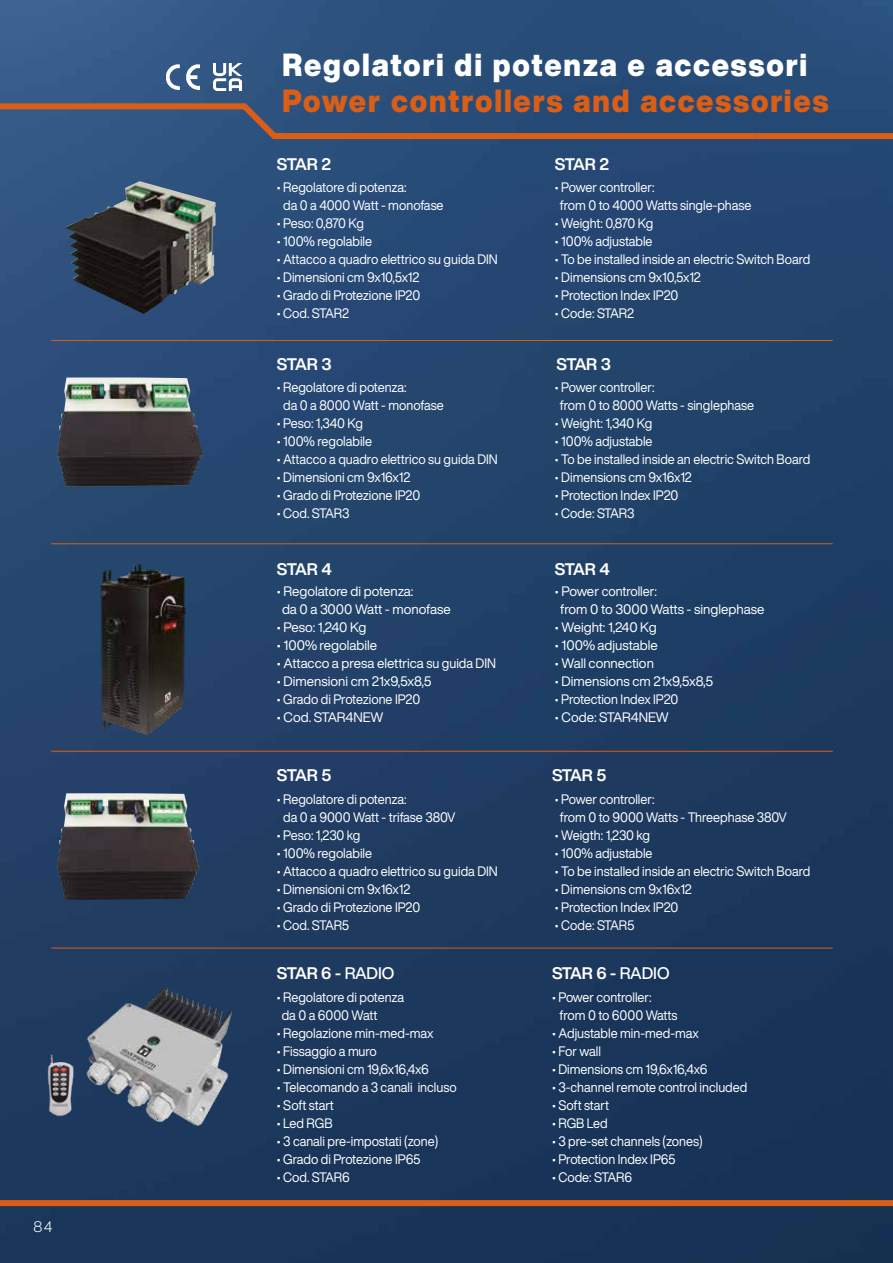
<style>
.page{position:relative;width:893px;height:1263px;background:#fff}
.page>*{position:absolute;margin:0;border:0;box-sizing:border-box;transform-origin:0 0}
.t1{font:900 31.5px "Helvetica Now Display";letter-spacing:.06em;color:#da5e16;scale:.93 1}
.t2{font:900 31.5px "Helvetica Now Display";letter-spacing:.06em;color:#fff;scale:.93 1}
.t3{font:700 16.5px "Helvetica Now Display";letter-spacing:-.035em;color:#fff}
.t4{font:300 15px "Helvetica Now Text";color:#fff}
.t5{font:13.5px/18px "Helvetica Now Display";color:#fff;scale:.95 1}
.t6{font:13.5px/18px "Helvetica Now Display";color:#fff}
.t7{font:13.5px "Helvetica Now Display";letter-spacing:-.03em;color:#fff;scale:.95 1}
.t8{font:13.5px "Helvetica Now Display";letter-spacing:-.025em;color:#fff}
.t9{font:13.5px "Helvetica Now Display";letter-spacing:-.04em;color:#fff;scale:.95 1}
.s1{font-weight:500}
</style>
<div class="page">
<img style="left:0;top:0;width:893px;height:1263px">
<hr style="left:51px;top:543px;width:782px;height:1px;background:#da5e16">
<hr style="left:51px;top:751px;width:782px;height:1px;background:#da5e16">
<hr style="left:51px;top:948px;width:782px;height:1px;background:#da5e16">
<hr style="left:51px;top:340px;width:782px;height:1px;background:#da5e16">
<img style="left:57px;top:793px;width:142px;height:107px">
<img style="left:51px;top:523px;width:182px;height:240px">
<img style="left:66px;top:181px;width:150px;height:133px">
<img style="left:57px;top:377px;width:146px;height:110px">
<img style="left:65px;top:967px;width:193px;height:189px">
<img style="left:40px;top:1053px;width:42px;height:67px">
<svg style="left:0;top:100px;width:762px;height:42px;background:#43516d"></svg>
<div style="left:756px;top:133px;width:137px;height:6px;background:#da5e16"></div>
<div style="left:0;top:1200px;width:893px;height:6px;background:#da5e16"></div>
<img style="left:164px;top:62px;width:38px;height:30px">
<img style="left:214px;top:63px;width:27px;height:28px">
<p class="t4" style="left:33px;top:1217px;width:21px">84</p>
<h1 class="t2" style="left:282px;top:43px;width:566px">Regolatori di potenza e accessori</h1>
<h1 class="t1" style="left:282px;top:79px;width:589px">Power controllers and accessories</h1>
<p class="t3" style="left:277px;top:153px;width:56px">STAR 2</p>
<p class="t3" style="left:555px;top:153px;width:56px">STAR 2</p>
<p class="t5" style="left:283px;top:178px;width:170px;text-indent:-6px">• Regolatore di potenza:<br>da 0 a 4000 Watt - monofase</p>
<p class="t9" style="left:277px;top:214px;width:93px">• Peso: 0,870 Kg</p>
<p class="t5" style="left:277px;top:232px;width:102px">• 100% regolabile</p>
<p class="t5" style="left:277px;top:250px;width:234px">• Attacco a quadro elettrico su guida DIN</p>
<p class="t5" style="left:277px;top:268px;width:152px">• Dimensioni cm 9x10,5x12</p>
<p class="t5" style="left:277px;top:286px;width:152px">• Grado di Protezione IP20</p>
<p class="t5" style="left:277px;top:304px;width:78px">• Cod. STAR2</p>
<p class="t5" style="left:560px;top:178px;width:203px;text-indent:-5px">• Power controller:<br>from 0 to 4000 Watts single-phase</p>
<p class="t7" style="left:555px;top:214px;width:105px">• Weight: 0,870 Kg</p>
<p class="t5" style="left:555px;top:232px;width:104px">• 100% adjustable</p>
<p class="t5" style="left:555px;top:250px;width:270px">• To be installed inside an electric Switch Board</p>
<p class="t5" style="left:555px;top:268px;width:155px">• Dimensions cm 9x10,5x12</p>
<p class="t5" style="left:555px;top:286px;width:132px">• Protection Index IP20</p>
<p class="t5" style="left:555px;top:304px;width:85px">• Code: STAR2</p>
<p class="t3" style="left:277px;top:353px;width:56px">STAR 3</p>
<p class="t3" style="left:556px;top:353px;width:56px">STAR 3</p>
<p class="t5" style="left:283px;top:378px;width:170px;text-indent:-6px">• Regolatore di potenza:<br>da 0 a 8000 Watt - monofase</p>
<p class="t5" style="left:277px;top:414px;width:92px">• Peso: 1,340 Kg</p>
<p class="t5" style="left:277px;top:432px;width:102px">• 100% regolabile</p>
<p class="t5" style="left:277px;top:450px;width:234px">• Attacco a quadro elettrico su guida DIN</p>
<p class="t5" style="left:277px;top:468px;width:142px">• Dimensioni cm 9x16x12</p>
<p class="t5" style="left:277px;top:486px;width:152px">• Grado di Protezione IP20</p>
<p class="t5" style="left:277px;top:504px;width:78px">• Cod. STAR3</p>
<p class="t5" style="left:560px;top:378px;width:206px;text-indent:-5px">• Power controller:<br>from 0 to 8000 Watts - singlephase</p>
<p class="t5" style="left:555px;top:414px;width:104px">• Weight: 1,340 Kg</p>
<p class="t5" style="left:555px;top:432px;width:104px">• 100% adjustable</p>
<p class="t5" style="left:555px;top:450px;width:270px">• To be installed inside an electric Switch Board</p>
<p class="t5" style="left:555px;top:468px;width:146px">• Dimensions cm 9x16x12</p>
<p class="t5" style="left:555px;top:486px;width:132px">• Protection Index IP20</p>
<p class="t5" style="left:555px;top:504px;width:85px">• Code: STAR3</p>
<p class="t3" style="left:277px;top:558px;width:56px">STAR 4</p>
<p class="t3" style="left:555px;top:558px;width:56px">STAR 4</p>
<p class="t6" style="left:282px;top:582px;width:170px;text-indent:-5px">• Regolatore di potenza:<br>da 0 a 3000 Watt - monofase</p>
<p class="t8" style="left:277px;top:618px;width:91px">• Peso: 1,240 Kg</p>
<p class="t6" style="left:277px;top:636px;width:102px">• 100% regolabile</p>
<p class="t6" style="left:277px;top:654px;width:221px">• Attacco a presa elettrica su guida DIN</p>
<p class="t6" style="left:277px;top:672px;width:156px">• Dimensioni cm 21x9,5x8,5</p>
<p class="t5" style="left:277px;top:690px;width:152px">• Grado di Protezione IP20</p>
<p class="t6" style="left:277px;top:708px;width:108px">• Cod. STAR4NEW</p>
<p class="t6" style="left:560px;top:582px;width:206px;text-indent:-5px">• Power controller:<br>from 0 to 3000 Watts - singlephase</p>
<p class="t6" style="left:555px;top:618px;width:103px">• Weight: 1,240 Kg</p>
<p class="t6" style="left:555px;top:636px;width:104px">• 100% adjustable</p>
<p class="t6" style="left:555px;top:654px;width:101px">• Wall connection</p>
<p class="t6" style="left:555px;top:672px;width:160px">• Dimensions cm 21x9,5x8,5</p>
<p class="t5" style="left:555px;top:690px;width:132px">• Protection Index IP20</p>
<p class="t6" style="left:555px;top:708px;width:115px">• Code: STAR4NEW</p>
<p class="t3" style="left:277px;top:764px;width:56px">STAR 5</p>
<p class="t3" style="left:552px;top:764px;width:56px">STAR 5</p>
<p class="t5" style="left:283px;top:790px;width:183px;text-indent:-6px">• Regolatore di potenza:<br>da 0 a 9000 Watt - trifase 380V</p>
<p class="t5" style="left:277px;top:826px;width:89px">• Peso: 1,230 kg</p>
<p class="t5" style="left:277px;top:844px;width:102px">• 100% regolabile</p>
<p class="t5" style="left:277px;top:862px;width:234px">• Attacco a quadro elettrico su guida DIN</p>
<p class="t5" style="left:277px;top:880px;width:142px">• Dimensioni cm 9x16x12</p>
<p class="t5" style="left:277px;top:898px;width:152px">• Grado di Protezione IP20</p>
<p class="t5" style="left:277px;top:916px;width:78px">• Cod. STAR5</p>
<p class="t5" style="left:560px;top:790px;width:241px;text-indent:-5px">• Power controller:<br>from 0 to 9000 Watts - Threephase 380V</p>
<p class="t5" style="left:555px;top:826px;width:102px">• Weigth: 1,230 kg</p>
<p class="t5" style="left:555px;top:844px;width:104px">• 100% adjustable</p>
<p class="t5" style="left:555px;top:862px;width:270px">• To be installed inside an electric Switch Board</p>
<p class="t5" style="left:555px;top:880px;width:146px">• Dimensions cm 9x16x12</p>
<p class="t5" style="left:555px;top:898px;width:132px">• Protection Index IP20</p>
<p class="t5" style="left:555px;top:916px;width:85px">• Code: STAR5</p>
<p class="t3" style="left:277px;top:962px;width:119px">STAR 6 - <span class="s1">RADIO</span></p>
<p class="t3" style="left:552px;top:962px;width:119px">STAR 6 - <span class="s1">RADIO</span></p>
<p class="t5" style="left:282px;top:988px;width:130px;text-indent:-5px">• Regolatore di potenza da 0 a 6000 Watt</p>
<p class="t5" style="left:277px;top:1024px;width:167px">• Regolazione min-med-max</p>
<p class="t5" style="left:277px;top:1042px;width:107px">• Fissaggio a muro</p>
<p class="t5" style="left:277px;top:1060px;width:162px">• Dimensioni cm 19,6x16,4x6</p>
<p class="t5" style="left:277px;top:1078px;width:191px">• Telecomando a 3 canali incluso</p>
<p class="t5" style="left:277px;top:1096px;width:61px">• Soft start</p>
<p class="t5" style="left:277px;top:1114px;width:60px">• Led RGB</p>
<p class="t5" style="left:277px;top:1132px;width:171px">• 3 canali pre-impostati (zone)</p>
<p class="t5" style="left:277px;top:1150px;width:153px">• Grado di Protezione IP65</p>
<p class="t5" style="left:277px;top:1168px;width:78px">• Cod. STAR6</p>
<p class="t5" style="left:559px;top:988px;width:126px;text-indent:-7px">• Power controller: from 0 to 6000 Watts</p>
<p class="t5" style="left:552px;top:1024px;width:156px">• Adjustable min-med-max</p>
<p class="t5" style="left:552px;top:1042px;width:53px">• For wall</p>
<p class="t5" style="left:552px;top:1060px;width:165px">• Dimensions cm 19,6x16,4x6</p>
<p class="t5" style="left:552px;top:1078px;width:207px">• 3-channel remote control included</p>
<p class="t5" style="left:552px;top:1096px;width:61px">• Soft start</p>
<p class="t5" style="left:552px;top:1114px;width:60px">• RGB Led</p>
<p class="t5" style="left:552px;top:1132px;width:160px">• 3 pre-set channels (zones)</p>
<p class="t5" style="left:552px;top:1150px;width:132px">• Protection Index IP65</p>
<p class="t5" style="left:552px;top:1168px;width:86px">• Code: STAR6</p>
</div>
